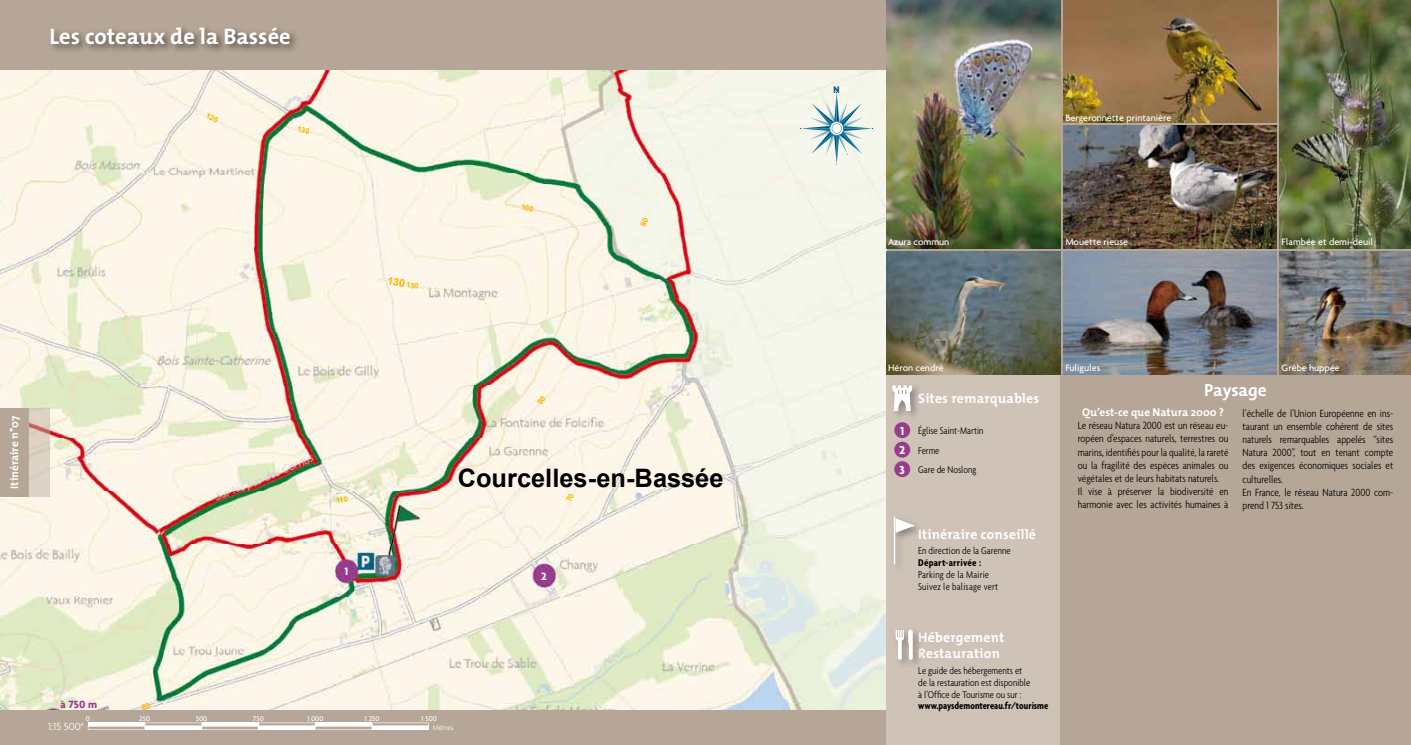
<style>
.page{position:relative;width:1411px;height:745px;background:#fff}
.page>*{position:absolute;margin:0;border:0;box-sizing:border-box;transform-origin:0 0}
.t1{font:700 25.38px "Arial";color:#000}
.t2{font:700 22.5px "The Mix";color:#fff}
.t3{font:700 17.5px "The Mix";letter-spacing:-.005em;color:#fff}
.t4{font:700 13.75px/15.6px "The Mix";letter-spacing:.015em;color:#fff}
.t5{font:700 12.5px/19.5px "Agenda";color:#fff;text-align:justify}
.t6{font:700 11.38px "Agenda";color:#993c8c}
.t7{font:700 11.38px "Agenda";color:#fff}
.t8{font:300 condensed 11.25px/13.1px "Agenda";color:#000}
.t9{font:700 11.25px "The Mix";color:#fff}
.t10{font:300 11.12px "Agenda";color:#fff}
.t11{font:300 condensed 10.62px/11.9px "Agenda";color:#000}
.t12{font:700 condensed 10.62px "Agenda";color:#000;scale:.95 1}
.t13{font:700 condensed 10.62px "Agenda";color:#000}
.t14{font:700 condensed 10.5px "Agenda";color:#005682}
.t15{font:500 10px "Agenda";color:#fff}
.t16{font:500 7.38px "Agenda";color:#fff}
.t17{font:300 7.38px "Agenda";color:#fff}
</style>
<div class="page">
<div style="left:0;top:0;width:1410px;height:744px;background:#b6a697"></div>
<img style="left:0;top:71px;width:885px;height:638px">
<div style="left:48px;top:24px;width:252px;height:30px;background:#000;opacity:.55"></div>
<div style="left:0;top:407px;width:28px;height:89px;background:#b6a697"></div>
<svg style="left:28px;top:407px;width:22px;height:89px;fill:#ddd3c5"></svg>
<div style="left:886px;top:374px;width:173px;height:370px;background:#cfc3b8"></div>
<div style="left:894px;top:422px;width:16px;height:16px;background:#993c8c;border-radius:50%"></div>
<div style="left:894px;top:441px;width:16px;height:16px;background:#993c8c;border-radius:50%"></div>
<div style="left:894px;top:461px;width:16px;height:16px;background:#993c8c;border-radius:50%"></div>
<img style="left:886px;top:0;width:173px;height:248px">
<img style="left:1063px;top:252px;width:213px;height:122px">
<img style="left:1279px;top:252px;width:131px;height:122px">
<img style="left:1279px;top:0;width:131px;height:248px">
<img style="left:886px;top:252px;width:173px;height:122px">
<img style="left:1063px;top:0;width:213px;height:122px">
<img style="left:1063px;top:126px;width:213px;height:122px">
<div style="left:889px;top:382px;width:33px;height:39px;background:#000;opacity:.35"></div>
<svg style="left:892px;top:385px;width:20px;height:25px"></svg>
<div style="left:892px;top:626px;width:31px;height:43px;background:#000;opacity:.35"></div>
<svg style="left:895px;top:629px;width:17px;height:30px"></svg>
<div style="left:890px;top:514px;width:34px;height:59px;background:#000;opacity:.35"></div>
<svg style="left:895px;top:518px;width:19px;height:14px"></svg>
<hr style="left:893px;top:516px;width:2px;height:48px;background:#fff">
<hr style="left:88px;top:722px;width:57px;height:3px;background:#fff">
<hr style="left:145px;top:722px;width:56px;height:3px;background:#fff">
<hr style="left:201px;top:722px;width:57px;height:3px;background:#fff">
<hr style="left:258px;top:722px;width:57px;height:3px;background:#fff">
<hr style="left:315px;top:722px;width:57px;height:3px;background:#fff">
<hr style="left:372px;top:722px;width:57px;height:3px;background:#fff">
<svg style="left:88px;top:725px;width:57px;height:4px"></svg>
<hr style="left:88px;top:726px;width:56px;height:2px;background:#fff">
<svg style="left:145px;top:725px;width:56px;height:4px"></svg>
<svg style="left:201px;top:725px;width:57px;height:4px"></svg>
<hr style="left:202px;top:726px;width:56px;height:2px;background:#fff">
<svg style="left:258px;top:725px;width:57px;height:4px"></svg>
<svg style="left:315px;top:725px;width:57px;height:4px"></svg>
<hr style="left:316px;top:726px;width:55px;height:2px;background:#fff">
<svg style="left:372px;top:725px;width:57px;height:4px"></svg>
<svg style="left:800px;top:93px;width:72px;height:71px"></svg>
<svg style="left:640px;top:217px;width:8px;height:10px"></svg>
<svg style="left:536px;top:395px;width:10px;height:10px"></svg>
<svg style="left:566px;top:492px;width:8px;height:10px"></svg>
<svg style="left:142px;top:702px;width:8px;height:7px"></svg>
<svg style="left:521px;top:203px;width:12px;height:8px"></svg>
<svg style="left:336px;top:495px;width:12px;height:7px"></svg>
<svg style="left:206px;top:112px;width:13px;height:10px"></svg>
<svg style="left:387px;top:276px;width:32px;height:13px"></svg>
<svg style="left:297px;top:125px;width:13px;height:9px"></svg>
<h2 class="t2" style="left:50px;top:17px;width:243px">Les coteaux de la Bassée</h2>
<p class="t14" style="left:833px;top:83px;width:8px">N</p>
<p class="t15" style="left:1065px;top:111px;width:107px">Bergeronnette printanière</p>
<p class="t15" style="left:888px;top:235px;width:63px">Azura commun</p>
<p class="t15" style="left:1065px;top:235px;width:64px">Mouette rieuse</p>
<p class="t15" style="left:1281px;top:235px;width:93px">Flambée et demi-deuil</p>
<p class="t15" style="left:888px;top:361px;width:57px">Héron cendré</p>
<p class="t15" style="left:1065px;top:361px;width:37px">Fuligules</p>
<p class="t15" style="left:1281px;top:361px;width:60px">Grèbe huppée</p>
<p class="t4" style="left:918px;top:390px;width:122px">Sites remarquables</p>
<p class="t9" style="left:5px;top:488px;width:74px;rotate:-90deg">Itinéraire n°07</p>
<p class="t5" style="left:899px;top:420px;width:8px">1<br>2<br>3</p>
<p class="t11" style="left:918px;top:421px;width:67px;line-height:19.5px">église Saint-Martin<br>Ferme<br>Gare de Noslong</p>
<h1 class="t1" style="left:458px;top:461px;width:267px">Courcelles-en-Bassée</h1>
<p class="t6" style="left:60px;top:697px;width:38px">à750 m</p>
<p class="t7" style="left:344px;top:564px;width:5px">1</p>
<p class="t16" style="left:86px;top:713px;width:6px">0</p>
<p class="t16" style="left:139px;top:713px;width:12px">250</p>
<p class="t16" style="left:196px;top:713px;width:13px">500</p>
<p class="t16" style="left:253px;top:713px;width:12px">750</p>
<p class="t16" style="left:307px;top:713px;width:18px">1 000</p>
<p class="t16" style="left:364px;top:713px;width:17px">1 250</p>
<p class="t16" style="left:421px;top:713px;width:17px">1 500</p>
<p class="t7" style="left:51px;top:713px;width:6px">3</p>
<p class="t10" style="left:48px;top:719px;width:38px">1:15 500<sup>e</sup></p>
<p class="t17" style="left:432px;top:722px;width:22px">Mètres</p>
<p class="t7" style="left:541px;top:568px;width:7px">2</p>
<p class="t4" style="left:918px;top:526px;width:119px">Itinéraire conseillé</p>
<p class="t11" style="left:918px;top:544px;width:94px">En direction de la Garenne</p>
<p class="t13" style="left:918px;top:556px;width:64px">Départ-arrivée :</p>
<p class="t11" style="left:918px;top:568px;width:81px">Parking de la Mairie<br>Suivez le balisage vert</p>
<p class="t4" style="left:918px;top:629px;width:88px">Hébergement<br>Restauration</p>
<p class="t11" style="left:918px;top:663px;width:113px">Le guide des hébergements et de la restauration est disponible à l’Office de Tourisme ou sur :</p>
<p class="t12" style="left:918px;top:699px;width:138px">www.paysdemontereau.fr/tourisme</p>
<h3 class="t3" style="left:1204px;top:375px;width:64px">Paysage</h3>
<p class="t9" style="left:1082px;top:402px;width:143px">Qu’est-ce que Natura 2000 ?</p>
<p class="t8" style="left:1077px;top:418px;width:152px">Le réseau Natura 2000 est un réseau eu&shy;ropéen d’espaces naturels, terrestres ou marins, identifiés pour la qualité, la rareté ou la fragilité des espèces animales ou végétales et de leurs habitats naturels.<br>Il vise à préserver la biodiversité en harmonie avec les activités humaines à</p>
<p class="t8" style="left:1242px;top:406px;width:152px">l’échelle de l’Union Européenne en ins&shy;taurant un ensemble cohérent de sites naturels remarquables appelés “sites<br>Natura 2000”, tout en tenant compte des exigences économiques sociales et culturelles.<br>En France, le réseau Natura 2000 com&shy;prend 1 753 sites.</p>
</div>
